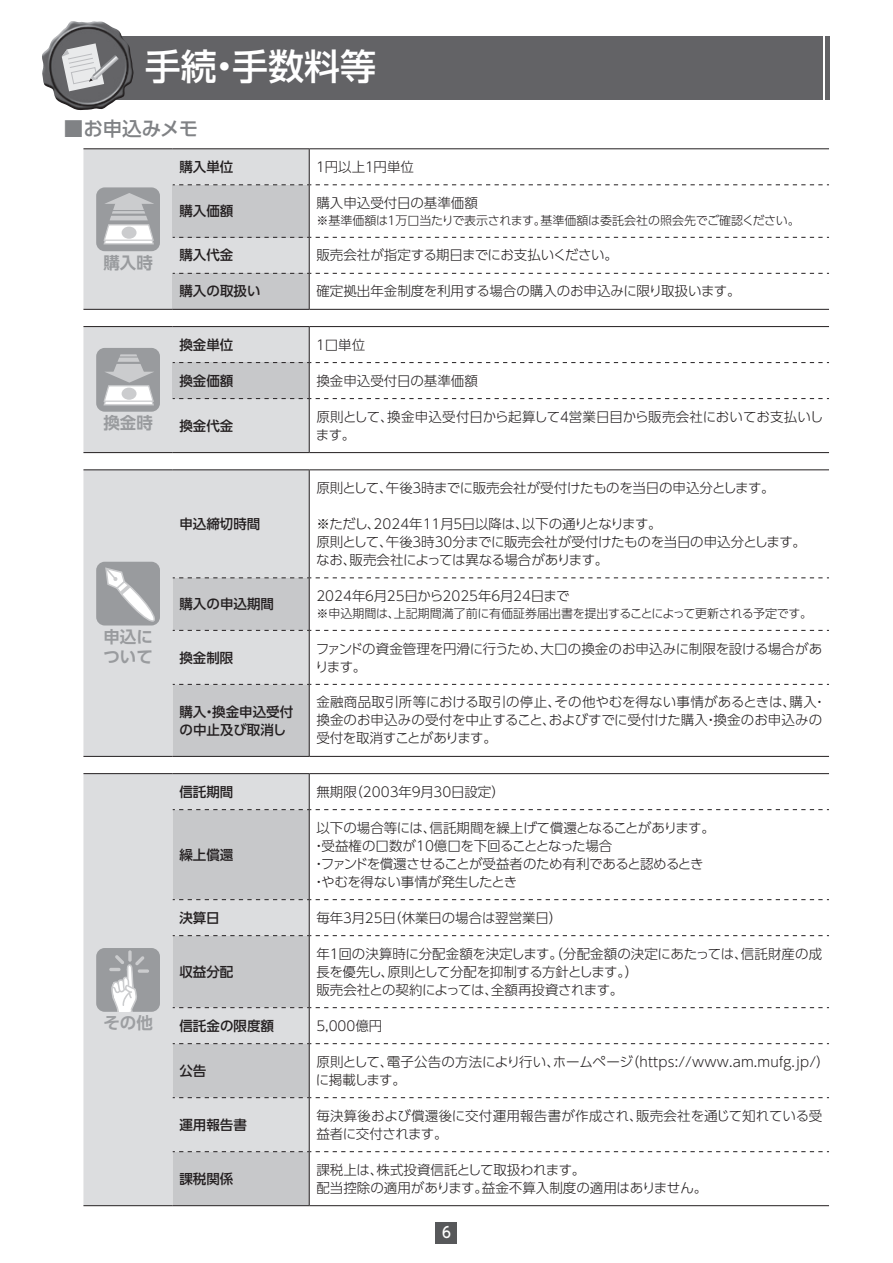
<style>
.page{position:relative;width:893px;height:1263px;background:#fff}
.page>*{position:absolute;margin:0;border:0;box-sizing:border-box;transform-origin:0 0}
.t1{font:500 36px "UD Shin Go Pro";color:#fff}
.t2{font:500 19.5px "UD Shin Go Pro";letter-spacing:-.005em;color:#808285}
.t3{font:700 16.5px/19.5px "UD Shin Go Pro De";color:#999b9e}
.t4{font:700 16.5px "UD Shin Go Pro De";color:#9d9fa2}
.t5{font:500 15px "UD Shin Go Pro";color:#fff;scale:.9 1}
.t6{font:300 13.5px/18px "UD Shin Go Pro";letter-spacing:-.01em;color:#231f20}
.t7{font:500 13.5px/18px "UD Shin Go Pro";color:#231f20}
.t8{font:300 13.5px/18px "UD Shin Go Pro";letter-spacing:.015em;color:#231f20}
.t9{font:300 13.5px "UD Shin Go Pro";letter-spacing:-.03em;color:#231f20}
.t10{font:300 12px "UD Shin Go Pro";letter-spacing:-.02em;color:#231f20}
</style>
<div class="page">
<div style="left:436px;top:1222px;width:21px;height:21px;background:#57585a"></div>
<div style="left:83px;top:36px;width:740px;height:63px;background:#636366"></div>
<hr style="left:825px;top:36px;width:4px;height:63px;background:#636366">
<img style="left:42px;top:21px;width:92px;height:90px">
<svg style="left:62px;top:43px;width:57px;height:48px"></svg>
<hr style="left:83px;top:148px;width:90px;height:1px;background:#231f20">
<hr style="left:173px;top:148px;width:136px;height:1px;background:#231f20">
<hr style="left:309px;top:148px;width:520px;height:1px;background:#231f20">
<hr style="left:83px;top:309px;width:90px;height:1px;background:#231f20">
<hr style="left:173px;top:309px;width:136px;height:1px;background:#231f20">
<hr style="left:309px;top:309px;width:520px;height:1px;background:#231f20">
<svg style="left:83px;top:149px;width:746px;height:160px"></svg>
<hr style="left:83px;top:326px;width:90px;height:1px;background:#231f20">
<hr style="left:173px;top:326px;width:136px;height:1px;background:#231f20">
<hr style="left:309px;top:326px;width:520px;height:1px;background:#231f20">
<svg style="left:83px;top:327px;width:746px;height:126px"></svg>
<div style="left:83px;top:470px;width:226px;height:286px;background:#dcdddf"></div>
<hr style="left:83px;top:756px;width:90px;height:1px;background:#231f20">
<hr style="left:309px;top:470px;width:1px;height:107px;background:#231f20">
<hr style="left:173px;top:756px;width:136px;height:1px;background:#231f20">
<hr style="left:309px;top:756px;width:520px;height:1px;background:#231f20">
<hr style="left:83px;top:469px;width:90px;height:1px;background:#231f20">
<hr style="left:173px;top:469px;width:136px;height:1px;background:#231f20">
<hr style="left:309px;top:469px;width:520px;height:1px;background:#231f20">
<svg style="left:173px;top:577px;width:656px;height:179px"></svg>
<div style="left:96px;top:562px;width:64px;height:63px;background:#999b9e;border-radius:9px"></div>
<svg style="left:104px;top:566px;width:56px;height:63px"></svg>
<div style="left:83px;top:774px;width:226px;height:431px;background:#dcdddf"></div>
<svg style="left:173px;top:810px;width:136px;height:395px;background:#cdced0"></svg>
<hr style="left:83px;top:773px;width:90px;height:1px;background:#231f20">
<hr style="left:173px;top:773px;width:136px;height:1px;background:#231f20">
<hr style="left:309px;top:773px;width:520px;height:1px;background:#231f20">
<hr style="left:309px;top:774px;width:1px;height:35px;background:#231f20">
<hr style="left:309px;top:810px;width:1px;height:89px;background:#231f20">
<hr style="left:309px;top:900px;width:1px;height:35px;background:#231f20">
<hr style="left:309px;top:936px;width:1px;height:71px;background:#231f20">
<hr style="left:309px;top:1008px;width:1px;height:35px;background:#231f20">
<hr style="left:309px;top:1044px;width:1px;height:53px;background:#231f20">
<hr style="left:309px;top:1098px;width:1px;height:53px;background:#231f20">
<hr style="left:309px;top:1152px;width:1px;height:53px;background:#231f20">
<svg style="left:173px;top:809px;width:656px;height:1px"></svg>
<svg style="left:173px;top:899px;width:656px;height:1px"></svg>
<svg style="left:173px;top:935px;width:656px;height:1px"></svg>
<svg style="left:173px;top:1007px;width:656px;height:1px"></svg>
<svg style="left:173px;top:1043px;width:656px;height:1px"></svg>
<svg style="left:173px;top:1097px;width:656px;height:1px"></svg>
<svg style="left:173px;top:1151px;width:656px;height:1px"></svg>
<hr style="left:83px;top:1205px;width:90px;height:1px;background:#231f20">
<hr style="left:173px;top:1205px;width:136px;height:1px;background:#231f20">
<hr style="left:309px;top:1205px;width:520px;height:1px;background:#231f20">
<div style="left:96px;top:948px;width:64px;height:64px;background:#999b9e;border-radius:9px"></div>
<svg style="left:128px;top:950px;width:4px;height:12px"></svg>
<svg style="left:109px;top:955px;width:35px;height:57px"></svg>
<svg style="left:138px;top:969px;width:11px;height:4px"></svg>
<h1 class="t1" style="left:145px;top:37px;width:233px">手続・手数料等</h1>
<h2 class="t2" style="left:64px;top:112px;width:136px">■お申込みメモ</h2>
<p class="t3" style="left:103px;top:252px;width:51px">購入時</p>
<p class="t3" style="left:103px;top:413px;width:51px">換金時</p>
<p class="t3" style="left:103px;top:626px;width:51px">申込について</p>
<p class="t4" style="left:103px;top:1010px;width:51px">その他</p>
<p class="t7" style="left:179px;top:157px;width:55px">購入単位</p>
<p class="t6" style="left:314px;top:157px;width:102px">１円以上１円単位</p>
<p class="t7" style="left:179px;top:202px;width:55px">購入価額</p>
<p class="t6" style="left:316px;top:193px;width:163px">購入申込受付日の基準価額</p>
<p class="t10" style="left:316px;top:210px;width:485px">※基準価額は１万口当たりで表示されます。基準価額は委託会社の照会先でご確認ください。</p>
<p class="t7" style="left:179px;top:246px;width:55px">購入代金</p>
<p class="t6" style="left:316px;top:246px;width:303px">販売会社が指定する期日までにお支払いください。</p>
<p class="t7" style="left:179px;top:282px;width:83px">購入の取扱い</p>
<p class="t6" style="left:316px;top:282px;width:426px">確定拠出年金制度を利用する場合の購入のお申込みに限り取扱います。</p>
<p class="t7" style="left:179px;top:335px;width:55px">換金単位</p>
<p class="t6" style="left:314px;top:335px;width:53px">１口単位</p>
<p class="t7" style="left:179px;top:371px;width:55px">換金価額</p>
<p class="t6" style="left:316px;top:371px;width:163px">換金申込受付日の基準価額</p>
<p class="t7" style="left:179px;top:416px;width:55px">換金代金</p>
<p class="t6" style="left:316px;top:407px;width:509px">原則として、換金申込受付日から起算して４営業日目から販売会社においてお支払いします。</p>
<p class="t7" style="left:179px;top:514px;width:82px">申込締切時間</p>
<p class="t7" style="left:179px;top:595px;width:96px">購入の申込期間</p>
<p class="t9" style="left:316px;top:477px;width:460px">原則として、午後３時までに販売会社が受付けたものを当日の申込分とします。</p>
<p class="t6" style="left:316px;top:514px;width:491px">※ただし、2024年11月５日以降は、以下の通りとなります。<br>原則として、午後３時30分までに販売会社が受付けたものを当日の申込分とします。なお、販売会社によっては異なる場合があります。</p>
<p class="t6" style="left:316px;top:586px;width:255px">2024年６月25日から2025年６月24日まで</p>
<p class="t10" style="left:316px;top:603px;width:497px">※申込期間は、上記期間満了前に有価証券届出書を提出することによって更新される予定です。</p>
<p class="t7" style="left:179px;top:648px;width:55px">換金制限</p>
<p class="t6" style="left:315px;top:639px;width:509px">ファンドの資金管理を円滑に行うため、大口の換金のお申込みに制限を設ける場合があります。</p>
<p class="t7" style="left:179px;top:702px;width:115px">購入・換金申込受付の中止及び取消し</p>
<p class="t6" style="left:316px;top:693px;width:512px">金融商品取引所等における取引の停止、その他やむを得ない事情があるときは、購入・換金のお申込みの受付を中止すること、およびすでに受付けた購入・換金のお申込みの受付を取消すことがあります。</p>
<p class="t7" style="left:179px;top:782px;width:55px">信託期間</p>
<p class="t6" style="left:316px;top:782px;width:190px">無期限（2003年９月30日設定）</p>
<p class="t7" style="left:179px;top:845px;width:55px">繰上償還</p>
<p class="t6" style="left:312px;top:818px;width:404px;text-indent:4px">以下の場合等には、信託期間を繰上げて償還となることがあります。・受益権の口数が10億口を下回ることとなった場合<br>・ファンドを償還させることが受益者のため有利であると認めるとき・やむを得ない事情が発生したとき</p>
<p class="t7" style="left:179px;top:908px;width:42px">決算日</p>
<p class="t6" style="left:316px;top:908px;width:247px">毎年３月25日（休業日の場合は翌営業日）</p>
<p class="t7" style="left:179px;top:962px;width:55px">収益分配</p>
<p class="t6" style="left:316px;top:944px;width:507px">年１回の決算時に分配金額を決定します。（分配金額の決定にあたっては、信託財産の成長を優先し、原則として分配を抑制する方針とします。）<br>販売会社との契約によっては、全額再投資されます。</p>
<p class="t7" style="left:179px;top:1016px;width:96px">信託金の限度額</p>
<p class="t6" style="left:316px;top:1016px;width:68px">5,000億円</p>
<p class="t7" style="left:179px;top:1061px;width:28px">公告</p>
<p class="t8" style="left:316px;top:1052px;width:515px">原則として、電子公告の方法により行い、ホームページ（https://www.am.mufg.jp/）に掲載します。</p>
<p class="t7" style="left:179px;top:1115px;width:69px">運用報告書</p>
<p class="t6" style="left:316px;top:1106px;width:507px">毎決算後および償還後に交付運用報告書が作成され、販売会社を通じて知れている受益者に交付されます。</p>
<p class="t7" style="left:179px;top:1169px;width:55px">課税関係</p>
<p class="t6" style="left:316px;top:1160px;width:392px">課税上は、株式投資信託として取扱われます。<br>配当控除の適用があります。益金不算入制度の適用はありません。</p>
<p class="t5" style="left:442px;top:1220px;width:11px">6</p>
</div>
